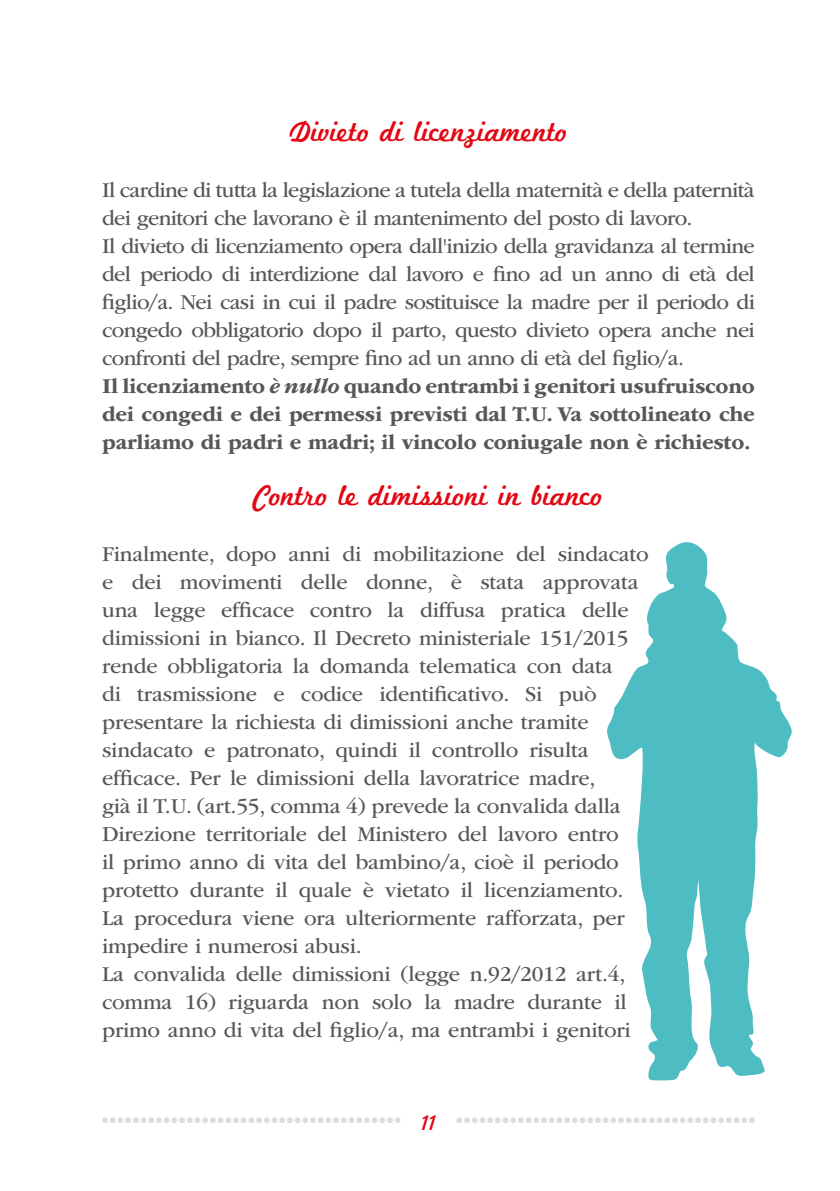
<style>
.page{position:relative;width:840px;height:1191px;background:#fff}
.page>*{position:absolute;margin:0;border:0;box-sizing:border-box;transform-origin:0 0}
.t1{font:30px "Marketing Script";letter-spacing:-.01em;color:#e30613}
.t2{font:22px/28px "ITC Garamond Std";letter-spacing:-.01em;color:#575756}
.t3{font:22px/28px "ITC Garamond Std";letter-spacing:-.03em;color:#575756}
.t4{font:22px "Marketing Script";color:#e30613}
.s1{font-weight:700}
.s2{font-weight:700;font-style:italic}
</style>
<div class="page">
<svg style="left:102px;top:1117px;width:298px;height:6px"></svg>
<svg style="left:456px;top:1117px;width:298px;height:6px"></svg>
<svg style="left:607px;top:542px;width:185px;height:539px;fill:#4ebcc3"></svg>
<h1 class="t1" style="left:289px;top:113px;width:280px">Divieto di licenziamento</h1>
<p class="t3" style="left:102px;top:176px;width:654px">Il cardine di tutta la legislazione a tutela della maternità e della paternità dei genitori che lavorano è il mantenimento del posto di lavoro.<br>Il divieto di licenziamento opera dall'inizio della gravidanza al termine del periodo di interdizione dal lavoro e fino ad un anno di età del figlio/a. Nei casi in cui il padre sostituisce la madre per il periodo di congedo obbligatorio dopo il parto, questo divieto opera anche nei confronti del padre, sempre fino ad un anno di età del figlio/a.<br><span class="s1">Il licenziamento</span> <span class="s2">è nullo</span> <span class="s1">quando entrambi i genitori usufruiscono dei congedi e dei permessi previsti dal T.U. Va sottolineato che parliamo di padri e madri; il vincolo coniugale non è richiesto.</span></p>
<h1 class="t1" style="left:254px;top:477px;width:350px">Contro le dimissioni in bianco</h1>
<p class="t2" style="left:102px;top:540px;width:548px">Finalmente, dopo anni di mobilitazione del sindacato e dei movimenti delle donne, è stata approvata una legge efficace contro la diffusa pratica delle dimissioni in bianco. Il Decreto ministeriale 151/2015 rende obbligatoria la domanda telematica con data<br>di trasmissione e codice identificativo. Si può presentare la richiesta di dimissioni anche tramite sindacato e patronato, quindi il controllo risulta efficace. Per le dimissioni della lavoratrice madre,<br>già il T.U. (art.55, comma 4) prevede la convalida dalla Direzione territoriale del Ministero del lavoro entro<br>il primo anno di vita del bambino/a, cioè il periodo protetto durante il quale è vietato il licenziamento.<br>La procedura viene ora ulteriormente rafforzata, per impedire i numerosi abusi.<br>La convalida delle dimissioni (legge n.92/2012 art.4, comma 16) riguarda non solo la madre durante il primo anno di vita del figlio/a, ma entrambi i genitori</p>
<p class="t4" style="left:421px;top:1110px;width:16px">11</p>
</div>
